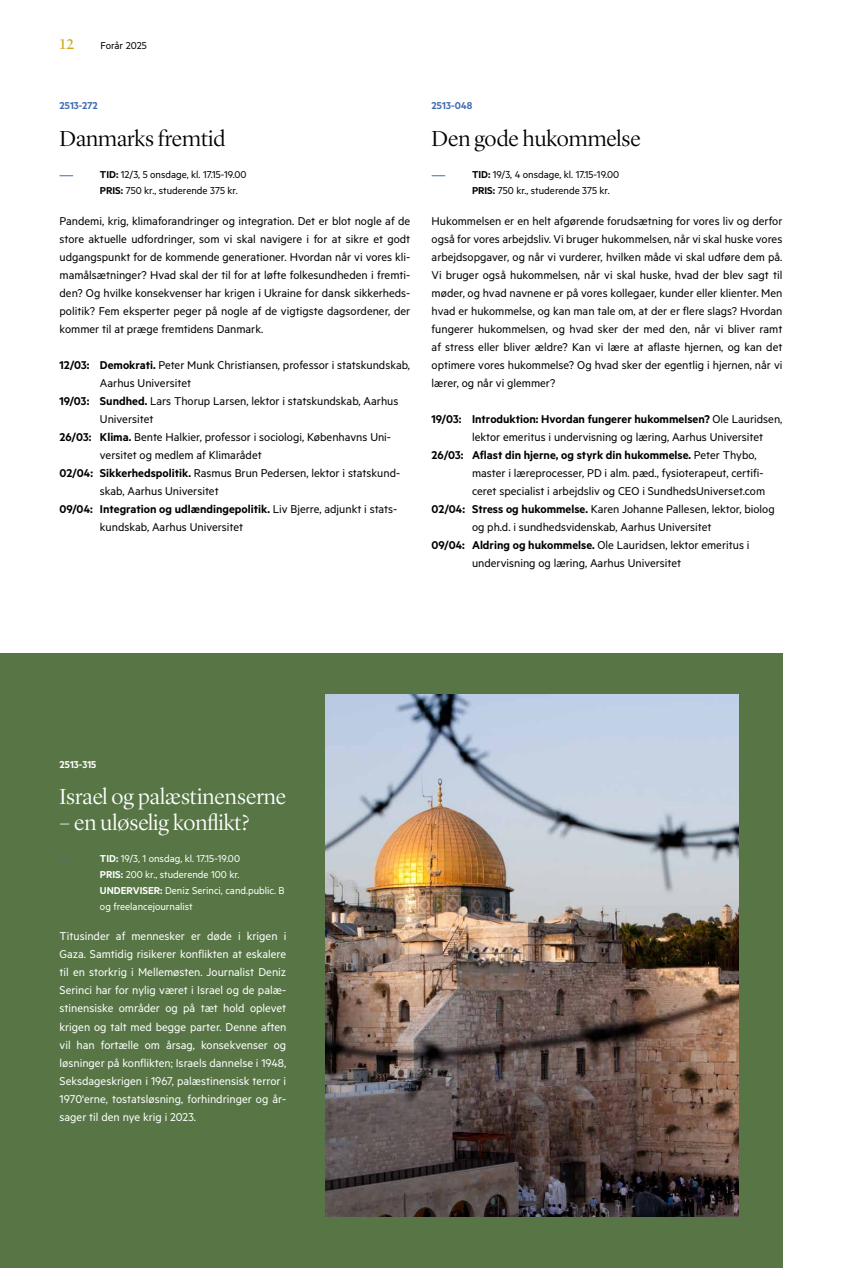
<style>
.page{position:relative;width:859px;height:1268px;background:#fff}
.page>*{position:absolute;margin:0;border:0;box-sizing:border-box;transform-origin:0 0}
.t1{font:300 22.5px "Lyon Display";color:#fff}
.t2{font:300 22.5px "Lyon Display";color:#000}
.t3{font:300 19.5px "Lyon Display";color:#cea81c}
.t4{font:12.75px/18px "Metric";color:#000;text-align:justify}
.t5{font:12.75px/18px "Metric";color:#fff;text-align:justify}
.t6{font:600 12.75px "Metric";color:#000}
.t7{font:11.25px/15.8px "Metric";color:#000}
.t8{font:11.25px/15.8px "Metric";color:#fff}
.t9{font:600 11.25px "Metric";letter-spacing:.005em;color:#3f6cb3}
.t10{font:600 11.25px "Metric";color:#fff}
.s1{font-weight:600}
.s2{font-weight:400}
</style>
<div class="page">
<div style="left:0;top:653px;width:782px;height:614px;background:#577545"></div>
<svg style="left:60px;top:175px;width:14px;height:1px"></svg>
<svg style="left:432px;top:175px;width:14px;height:1px"></svg>
<svg style="left:60px;top:859px;width:14px;height:1px"></svg>
<img style="left:326px;top:694px;width:413px;height:522px">
<h2 class="t3" style="left:60px;top:28px;width:16px">12</h2>
<p class="t7" style="left:100px;top:37px;width:48px">Forår 2025</p>
<p class="t9" style="left:60px;top:99px;width:40px">2513-272</p>
<h1 class="t2" style="left:60px;top:122px;width:167px">Danmarks fremtid</h1>
<p class="t7" style="left:100px;top:166px;width:148px"><span class="s1">TID:</span> 12/3, 5 onsdage, kl. 17.15-19.00<br><span class="s1">PRIS:</span> 750 kr., studerende 375 kr.</p>
<p class="t4" style="left:60px;top:211px;width:352px">Pandemi, krig, klimaforandringer og integration. Det er blot nogle af de store aktuelle udfordringer, som vi skal navigere i for at sikre et godt udgangspunkt for de kommende generationer. Hvordan når vi vores kli&shy;mamålsætninger? Hvad skal der til for at løfte folkesundheden i fremti&shy;den? Og hvilke konsekvenser har krigen i Ukraine for dansk sikkerheds&shy;politik? Fem eksperter peger på nogle af de vigtigste dagsordener, der kommer til at præge fremtidens Danmark.</p>
<p class="t4" style="left:60px;top:355px;width:352px"><span class="s1">12/03: Demokrati.</span> Peter Munk Christiansen, professor i statskundskab,</p>
<p class="t4" style="left:100px;top:373px;width:93px">Aarhus Universitet</p>
<p class="t4" style="left:60px;top:391px;width:340px"><span class="s1">19/03: Sundhed.</span> Lars Thorup Larsen, lektor i statskundskab, Aarhus</p>
<p class="t4" style="left:100px;top:409px;width:55px">Universitet</p>
<p class="t4" style="left:60px;top:427px;width:333px"><span class="s1">26/03: Klima.</span> Bente Halkier, professor i sociologi, Københavns Uni-</p>
<p class="t4" style="left:100px;top:445px;width:163px">versitet og medlem af Klimarådet</p>
<p class="t4" style="left:60px;top:463px;width:342px"><span class="s1">02/04: Sikkerhedspolitik.</span> Rasmus Brun Pedersen, lektor i statskund-</p>
<p class="t4" style="left:100px;top:481px;width:120px">skab, Aarhus Universitet</p>
<p class="t6" style="left:60px;top:501px;width:339px">09/04: Integration og udlændingepolitik. <span class="s2">Liv Bjerre, adjunkt i stats-</span></p>
<p class="t4" style="left:100px;top:517px;width:145px">kundskab, Aarhus Universitet</p>
<p class="t9" style="left:432px;top:99px;width:42px">2513-048</p>
<h1 class="t2" style="left:432px;top:122px;width:211px">Den gode hukommelse</h1>
<p class="t7" style="left:472px;top:166px;width:149px"><span class="s1">TID:</span> 19/3, 4 onsdage, kl. 17.15-19.00<br><span class="s1">PRIS:</span> 750 kr., studerende 375 kr.</p>
<p class="t4" style="left:432px;top:211px;width:352px">Hukommelsen er en helt afgørende forudsætning for vores liv og derfor også for vores arbejdsliv. Vi bruger hukommelsen, når vi skal huske vores arbejdsopgaver, og når vi vurderer, hvilken måde vi skal udføre dem på.<br>Vi bruger også hukommelsen, når vi skal huske, hvad der blev sagt til møder, og hvad navnene er på vores kollegaer, kunder eller klienter. Men hvad er hukommelse, og kan man tale om, at der er flere slags? Hvordan fungerer hukommelsen, og hvad sker der med den, når vi bliver ramt af stress eller bliver ældre? Kan vi lære at aflaste hjernen, og kan det optimere vores hukommelse? Og hvad sker der egentlig i hjernen, når vi lærer, og når vi glemmer?</p>
<p class="t6" style="left:432px;top:411px;width:352px">19/03: Introduktion: Hvordan fungerer hukommelsen? <span class="s2">Ole Lauridsen,</span></p>
<p class="t4" style="left:472px;top:427px;width:293px">lektor emeritus i undervisning og læring, Aarhus Universitet</p>
<p class="t6" style="left:432px;top:447px;width:326px">26/03: Aflast din hjerne, og styrk din hukommelse. <span class="s2">Peter Thybo,</span></p>
<p class="t4" style="left:472px;top:463px;width:293px">master i læreprocesser, PD i alm. pæd., fysioterapeut, certifi-</p>
<p class="t4" style="left:472px;top:481px;width:295px">ceret specialist i arbejdsliv og CEO i SundhedsUniverset.com</p>
<p class="t4" style="left:432px;top:499px;width:345px"><span class="s1">02/04: Stress og hukommelse.</span> Karen Johanne Pallesen, lektor, biolog</p>
<p class="t4" style="left:472px;top:517px;width:241px">og ph.d. i sundhedsvidenskab, Aarhus Universitet</p>
<p class="t4" style="left:432px;top:535px;width:319px"><span class="s1">09/04: Aldring og hukommelse.</span> Ole Lauridsen, lektor emeritus i</p>
<p class="t4" style="left:472px;top:553px;width:211px">undervisning og læring, Aarhus Universitet</p>
<p class="t10" style="left:60px;top:757px;width:38px">2513-315</p>
<h1 class="t1" style="left:60px;top:780px;width:228px">Israel og palæstinenserne</h1>
<h1 class="t1" style="left:60px;top:805px;width:191px">– en uløselig konflikt?</h1>
<p class="t8" style="left:100px;top:850px;width:186px"><span class="s1">TID:</span> 19/3, 1 onsdag, kl. 17.15-19.00<br><span class="s1">PRIS:</span> 200 kr., studerende 100 kr.<br><span class="s1">UNDERVISER:</span> Deniz Serinci, cand.public. B og freelancejournalist</p>
<p class="t5" style="left:60px;top:926px;width:228px">Titusinder af mennesker er døde i krigen i Gaza. Samtidig risikerer konflikten at eskalere til en storkrig i Mellemøsten. Journalist Deniz Serinci har for nylig været i Israel og de palæ&shy;stinensiske områder og på tæt hold oplevet krigen og talt med begge parter. Denne aften vil han fortælle om årsag, konsekvenser og løsninger på konflikten; Israels dannelse i 1948, Seksdageskrigen i 1967, palæstinensisk terror i 1970'erne, tostatsløsning, forhindringer og år&shy;sager til den nye krig i 2023.</p>
</div>
